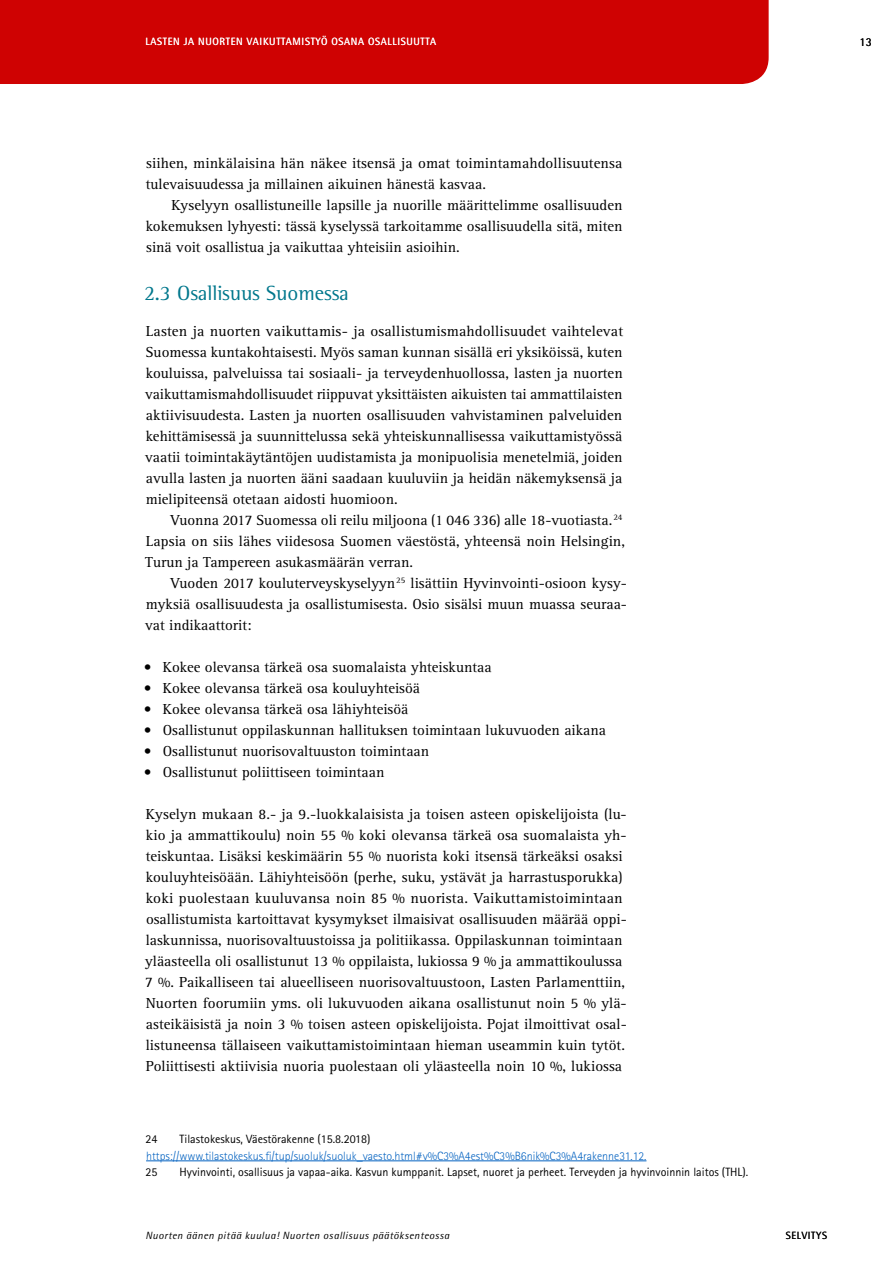
<style>
.page{position:relative;width:893px;height:1263px;background:#fff}
.page>*{position:absolute;margin:0;border:0;box-sizing:border-box;transform-origin:0 0}
.t1{font:21px "Rotis Semi Serif Std";color:#00778c}
.t2{font:15px/21px "Rotis Serif Std";color:#000}
.t3{font:12px "Rotis Sans Serif Std";color:#000}
.t4{font:300 12px "Rotis Sans Serif Std";color:#0563c1}
.t5{font:12px "Rotis Semi Sans Std";color:#000}
.t6{font:italic 10.5px "Rotis Semi Sans Std";letter-spacing:.04em;color:#000}
.t7{font:10.5px "Rotis Semi Sans Std";letter-spacing:.06em;color:#fff}
.t8{font:10.5px "Rotis Semi Sans Std";letter-spacing:.06em;color:#000}
</style>
<div class="page">
<div style="left:0;top:0;width:769px;height:84px;background:#cf0202"></div>
<hr style="left:146px;top:1160px;width:500px;height:1px;background:#0563c1">
<p class="t7" style="left:146px;top:35px;width:162px">LASTEN JA NUORTEN VAI KUTTAMISTY</p>
<p class="t7" style="left:321px;top:35px;width:72px">Ö OSANA OSALLIS</p>
<p class="t7" style="left:406px;top:35px;width:31px">UUTTA</p>
<p class="t5" style="left:859px;top:35px;width:14px">13</p>
<p class="t7" style="left:276px;top:35px;width:6px">T</p>
<p class="t7" style="left:388px;top:35px;width:6px">L</p>
<p class="t7" style="left:421px;top:35px;width:6px">T</p>
<p class="t2" style="left:146px;top:153px;width:478px">siihen, minkälaisina hän näkee itsensä ja omat toimintamahdollisuutensa tulevaisuudessa ja millainen aikuinen hänestä kasvaa.</p>
<p class="t2" style="left:146px;top:195px;width:478px;text-align:justify;text-indent:26px">Kyselyyn osallistuneille lapsille ja nuorille määrittelimme osallisuuden kokemuksen lyhyesti: tässä kyselyssä tarkoitamme osallisuudella sitä, miten sinä voit osallistua ja vaikuttaa yhteisiin asioihin.</p>
<h1 class="t1" style="left:144px;top:281px;width:206px">2.3 Osallisuus Suomessa</h1>
<p class="t2" style="left:145px;top:321px;width:480px;text-align:justify">Lasten ja nuorten vaikuttamis- ja osallistumismahdollisuudet vaihtelevat Suomessa kuntakohtaisesti. Myös saman kunnan sisällä eri yksiköissä, kuten kouluissa, palveluissa tai sosiaali- ja terveydenhuollossa, lasten ja nuorten vaikuttamismahdollisuudet riippuvat yksittäisten aikuisten tai ammattilaisten aktiivisuudesta. Lasten ja nuorten osallisuuden vahvistaminen palveluiden kehittämisessä ja suunnittelussa sekä yhteiskunnallisessa vaikuttamistyössä vaatii toimintakäytäntöjen uudistamista ja monipuolisia menetelmiä, joiden avulla lasten ja nuorten ääni saadaan kuuluviin ja heidän näkemyksensä ja mielipiteensä otetaan aidosti huomioon.</p>
<p class="t2" style="left:145px;top:510px;width:481px;text-indent:25px">Vuonna 2017 Suomessa oli reilu miljoona (1 046 336) alle 18-vuotiasta.<sup>24<br></sup>Lapsia on siis lähes viidesosa Suomen väestöstä, yhteensä noin Helsingin,<br>Turun ja Tampereen asukasmäärän verran.</p>
<p class="t2" style="left:145px;top:573px;width:483px;text-align:justify;text-indent:25px">Vuoden 2017 kouluterveyskyselyyn<sup>25</sup> lisättiin Hyvinvointi-osioon kysy&shy;myksiä osallisuudesta ja osallistumisesta. Osio sisälsi muun muassa seuraa&shy;vat indikaattorit:</p>
<p class="t2" style="left:144px;top:657px;width:349px">• Kokee olevansa tärkeä osa suomalaista yhteiskuntaa</p>
<p class="t2" style="left:144px;top:678px;width:278px">• Kokee olevansa tärkeä osa kouluyhteisöä</p>
<p class="t2" style="left:144px;top:699px;width:266px">• Kokee olevansa tärkeä osa lähiyhteisöä</p>
<p class="t2" style="left:144px;top:720px;width:464px">• Osallistunut oppilaskunnan hallituksen toimintaan lukuvuoden aikana</p>
<p class="t2" style="left:144px;top:741px;width:287px">• Osallistunut nuorisovaltuuston toimintaan</p>
<p class="t2" style="left:144px;top:762px;width:242px">• Osallistunut poliittiseen toimintaan</p>
<p class="t2" style="left:145px;top:804px;width:483px">Kyselyn mukaan 8.- ja 9.-luokkalaisista ja toisen asteen opiskelijoista (lu&shy;kio ja ammattikoulu) noin 55 % koki olevansa tärkeä osa suomalaista yh&shy;teiskuntaa. Lisäksi keskimäärin 55 % nuorista koki itsensä tärkeäksi osaksi kouluyhteisöään. Lähiyhteisöön (perhe, suku, ystävät ja harrastusporukka) koki puolestaan kuuluvansa noin 85 % nuorista. Vaikuttamistoimintaan osallistumista kartoittavat kysymykset ilmaisivat osallisuuden määrää oppi&shy;laskunnissa, nuorisovaltuustoissa ja politiikassa. Oppilaskunnan toimintaan yläasteella oli osallistunut 13 % oppilaista, lukiossa 9 % ja ammattikoulussa 7 %. Paikalliseen tai alueelliseen nuorisovaltuustoon, Lasten Parlamenttiin, Nuorten foorumiin yms. oli lukuvuoden aikana osallistunut noin 5 % ylä&shy;asteikäisistä ja noin 3 % toisen asteen opiskelijoista. Pojat ilmoittivat osal&shy;listuneensa tällaiseen vaikuttamistoimintaan hieman useammin kuin tytöt.<br>Poliittisesti aktiivisia nuoria puolestaan oli yläasteella noin 10 %, lukiossa</p>
<p class="t3" style="left:146px;top:1132px;width:13px">24</p>
<p class="t3" style="left:180px;top:1132px;width:192px">Tilastokeskus, Väestörakenne (15.8.2018)</p>
<p class="t4" style="left:146px;top:1149px;width:502px">https://www.tilastokeskus.fi/tup/suoluk/suoluk_vaesto.html#v%C3%A4est%C3%B6nik%C3%A4rakenne31.12.</p>
<p class="t3" style="left:146px;top:1165px;width:13px">25</p>
<p class="t3" style="left:180px;top:1165px;width:570px">Hyvinvointi, osallisuus ja vapaa-aika. Kasvun kumppanit. Lapset, nuoret ja perheet. Terveyden ja hyvinvoinnin laitos (THL).</p>
<p class="t6" style="left:146px;top:1229px;width:305px">Nuorten äänen pitää kuulua! Nuorten osallisuus päätöksenteossa</p>
<p class="t8" style="left:786px;top:1229px;width:43px">SELVITYS</p>
</div>
